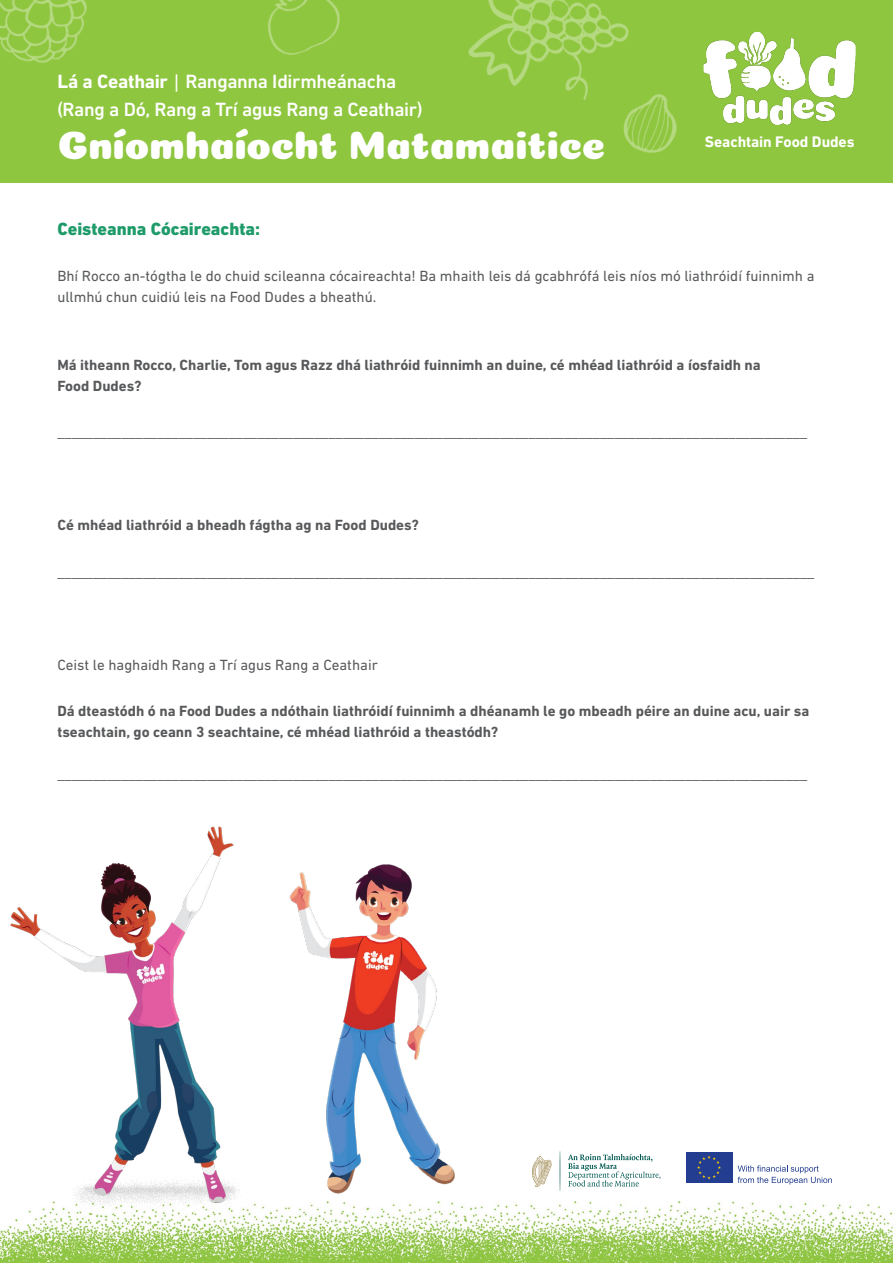
<style>
.page{position:relative;width:893px;height:1263px;background:#fff}
.page>*{position:absolute;margin:0;border:0;box-sizing:border-box;transform-origin:0 0}
.t1{font:39.75px "Coiny";letter-spacing:-.005em;color:#fff}
.t2{font:500 19.5px/28.5px "DIN Next LT Pro";letter-spacing:-.015em;color:#fff}
.t3{font:800 18px "DIN Next LT Pro";color:#1e9b69}
.t4{font:700 15.6px "DIN Next LT Pro";letter-spacing:-.005em;color:#fff}
.t5{font:15px/21px "DIN Next LT Pro";color:#58595b}
.t6{font:700 15px/21px "DIN Next LT Pro";color:#58595b}
.s1{font-weight:700}
.s2{font-family:"Calibri";font-weight:400}
</style>
<div class="page">
<svg style="left:738px;top:1165px;width:94px;height:19px"></svg>
<div style="left:686px;top:1152px;width:46px;height:31px;background:#233e90"></div>
<svg style="left:697px;top:1156px;width:24px;height:23px"></svg>
<svg style="left:568px;top:1154px;width:92px;height:32px"></svg>
<svg style="left:560px;top:1151px;width:1px;height:40px"></svg>
<svg style="left:532px;top:1156px;width:20px;height:31px"></svg>
<div style="left:0;top:0;width:893px;height:182px;background:#8fc640"></div>
<img style="left:303px;top:1201px;width:590px;height:62px">
<img style="left:0;top:826px;width:303px;height:437px">
<img style="left:235px;top:826px;width:271px;height:407px">
<img style="left:0;top:0;width:87px;height:63px">
<img style="left:268px;top:0;width:72px;height:55px">
<img style="left:468px;top:0;width:161px;height:100px">
<img style="left:595px;top:71px;width:109px;height:112px">
<img style="left:703px;top:32px;width:153px;height:95px">
<p class="t2" style="left:57px;top:67px;width:366px"><span class="s1">Lá a Ceathair</span> <span class="s2">|</span> Ranganna Idirmheánacha (Rang a Dó, Rang a Trí agus Rang a Ceathair)</p>
<p class="t1" style="left:57px;top:122px;width:550px">Gníomhaíocht Matamaitice</p>
<p class="t4" style="left:705px;top:133px;width:151px">Seachtain Food Dudes</p>
<p class="t3" style="left:57px;top:218px;width:204px">Ceisteanna Cócaireachta:</p>
<p class="t5" style="left:57px;top:265px;width:759px">Bhí Rocco an-tógtha le do chuid scileanna cócaireachta! Ba mhaith leis dá gcabhrófá leis níos mó liathróidí fuinnimh a ullmhú chun cuidiú leis na Food Dudes a bheathú.</p>
<p class="t6" style="left:57px;top:354px;width:705px">Má itheann Rocco, Charlie, Tom agus Razz dhá liathróid fuinnimh an duine, cé mhéad liathróid a íosfaidh na<br>Food Dudes?</p>
<p class="t5" style="left:57px;top:421px;width:751px">_________________________________________________________________________________________________________</p>
<p class="t6" style="left:57px;top:515px;width:363px">Cé mhéad liathróid a bheadh fágtha ag na Food Dudes?</p>
<p class="t5" style="left:57px;top:561px;width:758px">__________________________________________________________________________________________________________</p>
<p class="t5" style="left:57px;top:654px;width:322px">Ceist le haghaidh Rang a Trí agus Rang a Ceathair</p>
<p class="t6" style="left:57px;top:701px;width:753px">Dá dteastódh ó na Food Dudes a ndóthain liathróidí fuinnimh a dhéanamh le go mbeadh péire an duine acu, uair sa tseachtain, go ceann 3 seachtaine, cé mhéad liathróid a theastódh?</p>
<p class="t5" style="left:57px;top:763px;width:751px">_________________________________________________________________________________________________________</p>
</div>
